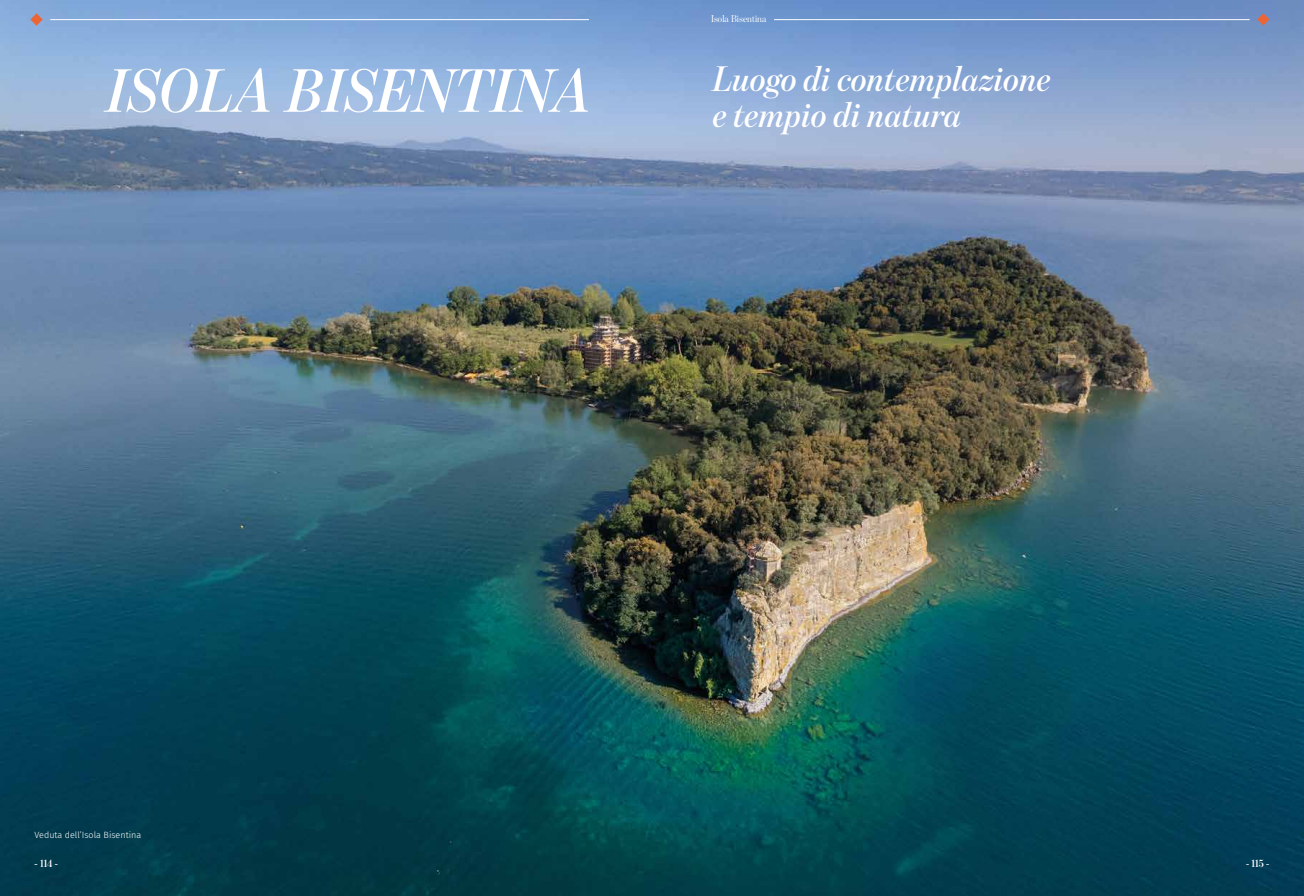
<style>
.page{position:relative;width:1304px;height:896px;background:#fff}
.page>*{position:absolute;margin:0;border:0;box-sizing:border-box;transform-origin:0 0}
.t1{font:italic 600 62.1px "Benton Mod Disp";letter-spacing:.01em;color:#fff}
.t2{font:italic 600 36px/36px "Benton Mod Disp";color:#fff}
.t3{font:600 11.2px "Benton Mod Disp";color:#fff}
.t4{font:10px "Benton Mod Disp";color:#fff}
.t5{font:300 9px "Fira Sans";color:#fff}
</style>
<div class="page">
<img style="left:0;top:0;width:1304px;height:896px">
<svg style="left:1257px;top:13px;width:12px;height:12px"></svg>
<hr style="left:774px;top:19px;width:476px;height:1px;background:#fff">
<hr style="left:50px;top:19px;width:539px;height:1px;background:#fff">
<svg style="left:30px;top:13px;width:13px;height:13px"></svg>
<h1 class="t1" style="left:108px;top:56px;width:487px">ISOLA BISENTINA</h1>
<p class="t4" style="left:711px;top:13px;width:57px">Isola Bisentina</p>
<p class="t2" style="left:713px;top:61px;width:340px">Luogo di contemplazione e tempio di natura</p>
<p class="t5" style="left:35px;top:828px;width:108px">Veduta dell’Isola Bisentina</p>
<p class="t3" style="left:35px;top:857px;width:25px">- 114 -</p>
<p class="t3" style="left:1246px;top:857px;width:25px">- 115 -</p>
</div>
